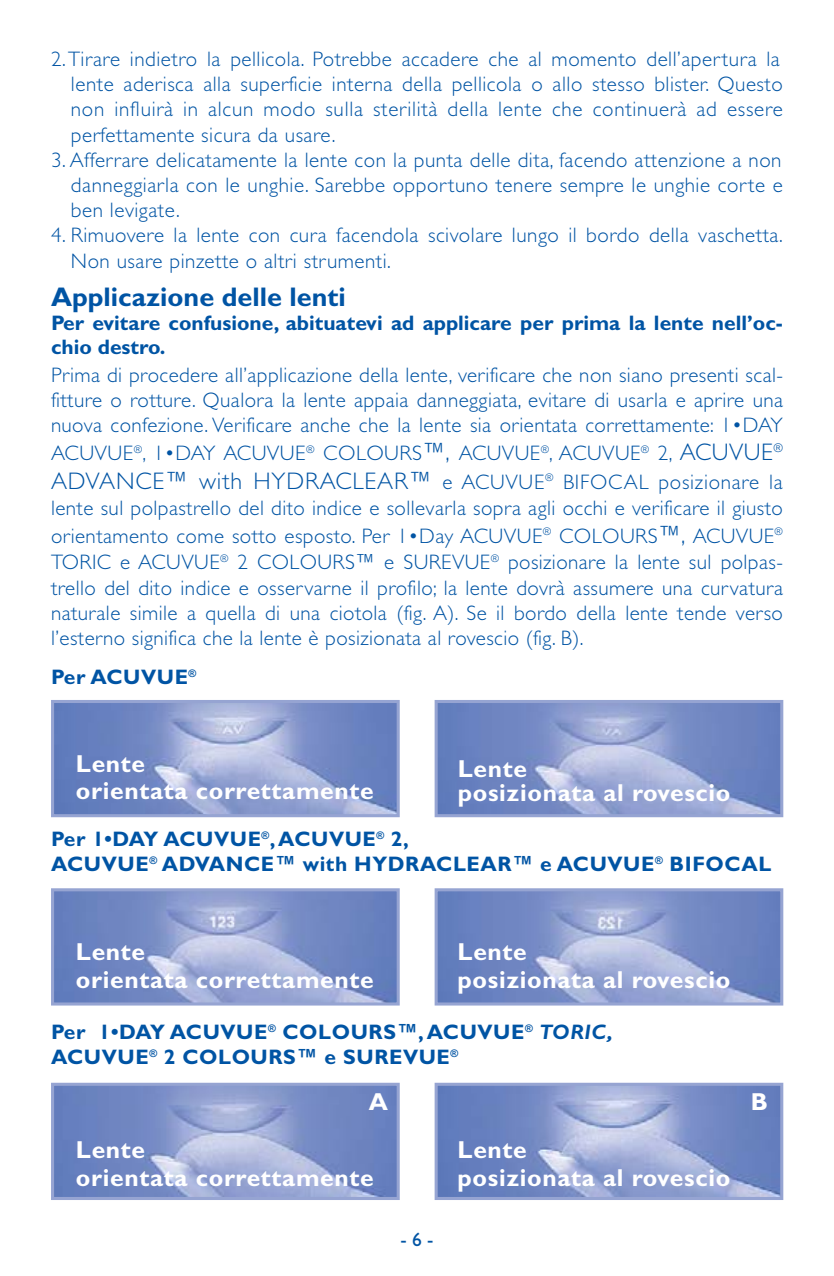
<style>
.page{position:relative;width:834px;height:1276px;background:#fff}
.page>*{position:absolute;margin:0;border:0;box-sizing:border-box;transform-origin:0 0}
.t1{font:700 27px "Gill Sans";color:#0054a4}
.t2{font:700 24.6px/27.6px "Gill Sans";letter-spacing:.025em;color:#fff}
.t3{font:300 21px/25.2px "Gill Sans";letter-spacing:.025em;color:#0054a4}
.t4{font:700 21px/25.2px "Gill Sans";letter-spacing:.025em;color:#0054a4}
.t5{font:700 21px/24px "Gill Sans";color:#0054a4}
.t6{font:19.5px "Gill Sans";color:#0054a4}
.s1{font-size:24px}
.s2{font-style:italic}
</style>
<div class="page">
<img style="left:438px;top:704px;width:341px;height:109px">
<div style="left:434px;top:700px;width:349px;height:117px;border:3px solid #96a4d2"></div>
<img style="left:55px;top:704px;width:340px;height:109px">
<div style="left:51px;top:700px;width:348px;height:117px;border:3px solid #96a4d2"></div>
<img style="left:438px;top:1086px;width:341px;height:110px">
<div style="left:434px;top:1082px;width:349px;height:118px;border:3px solid #96a4d2"></div>
<img style="left:55px;top:1086px;width:340px;height:110px">
<div style="left:51px;top:1082px;width:348px;height:118px;border:3px solid #96a4d2"></div>
<img style="left:438px;top:892px;width:341px;height:109px">
<div style="left:434px;top:888px;width:349px;height:117px;border:3px solid #96a4d2"></div>
<img style="left:55px;top:892px;width:340px;height:109px">
<div style="left:51px;top:888px;width:348px;height:117px;border:3px solid #96a4d2"></div>
<p class="t3" style="left:71px;top:49px;width:713px;text-indent:-20px">2.Tirare indietro la pellicola. Potrebbe accadere che al momento dell’apertura la lente aderisca alla superficie interna della pellicola o allo stesso blister. Questo non influirà in alcun modo sulla sterilità della lente che continuerà ad essere perfettamente sicura da usare.</p>
<p class="t3" style="left:71px;top:149px;width:713px;text-align:justify;text-indent:-20px">3. Afferrare delicatamente la lente con la punta delle dita, facendo attenzione a non danneggiarla con le unghie. Sarebbe opportuno tenere sempre le unghie corte e ben levigate.</p>
<p class="t3" style="left:71px;top:225px;width:713px;text-indent:-20px">4. Rimuovere la lente con cura facendola scivolare lungo il bordo della vaschetta.<br>Non usare pinzette o altri strumenti.</p>
<p class="t1" style="left:51px;top:287px;width:296px">Applicazione delle lenti</p>
<p class="t5" style="left:51px;top:313px;width:733px">Per evitare confusione, abituatevi ad applicare per prima la lente nell’oc&shy;chio destro.</p>
<p class="t3" style="left:51px;top:365px;width:733px;text-align:justify">Prima di procedere all’applicazione della lente, verificare che non siano presenti scal&shy;fitture o rotture. Qualora la lente appaia danneggiata, evitare di usarla e aprire una nuova confezione. Verificare anche che la lente sia orientata correttamente: 1•DAY</p>
<p class="t3" style="left:51px;top:440px;width:733px;line-height:28.8px">ACUVUE<sup>®</sup>, 1•DAY ACUVUE<sup>®</sup> COLOURS<span class="s1">™,</span> ACUVUE<sup>®</sup>, ACUVUE<sup>®</sup> 2, <span class="s1">ACUVUE</span><sup>®<br></sup><span class="s1">ADVANCE™ with HYDRACLEAR™</span> e ACUVUE<sup>®</sup> BIFOCAL posizionare la</p>
<p class="t3" style="left:51px;top:497px;width:733px;text-align:justify">lente sul polpastrello del dito indice e sollevarla sopra agli occhi e verificare il giusto orientamento come sotto esposto. Per 1•Day ACUVUE<sup>®</sup> COLOURS<span class="s1">™,</span> ACUVUE<sup>® </sup>TORIC e ACUVUE<sup>®</sup> 2 COLOURS™ e SUREVUE<sup>®</sup> posizionare la lente sul polpas&shy;trello del dito indice e osservarne il profilo; la lente dovrà assumere una curvatura naturale simile a quella di una ciotola (fig. A). Se il bordo della lente tende verso l’esterno significa che la lente è posizionata al rovescio (fig. B).</p>
<p class="t4" style="left:51px;top:666px;width:147px">Per ACUVUE<sup>®</sup></p>
<p class="t2" style="left:76px;top:752px;width:299px">Lente<br>orientata correttamente</p>
<p class="t2" style="left:458px;top:759px;width:274px;line-height:24.6px">Lente<br>posizionata al rovescio</p>
<p class="t4" style="left:51px;top:828px;width:721px">Per 1•DAY ACUVUE<sup>®</sup>,ACUVUE<sup>®</sup> 2,<br>ACUVUE<sup>®</sup> ADVANCE™ with HYDRACLEAR™ e ACUVUE<sup>®</sup> BIFOCAL</p>
<p class="t2" style="left:76px;top:940px;width:299px">Lente<br>orientata correttamente</p>
<p class="t2" style="left:457px;top:940px;width:274px">Lente<br>posizionata al rovescio</p>
<p class="t4" style="left:51px;top:1021px;width:563px">Per 1•DAY ACUVUE<sup>®</sup> COLOURS™,ACUVUE<sup>®</sup> <span class="s2">TORIC,<br></span>ACUVUE<sup>®</sup> 2 COLOURS™ e SUREVUE<sup>®</sup></p>
<p class="t2" style="left:368px;top:1090px;width:21px">A</p>
<p class="t2" style="left:750px;top:1090px;width:19px">B</p>
<p class="t2" style="left:76px;top:1138px;width:299px">Lente<br>orientata correttamente</p>
<p class="t2" style="left:457px;top:1138px;width:274px">Lente<br>posizionata al rovescio</p>
<p class="t6" style="left:400px;top:1233px;width:35px">- 6 -</p>
</div>
